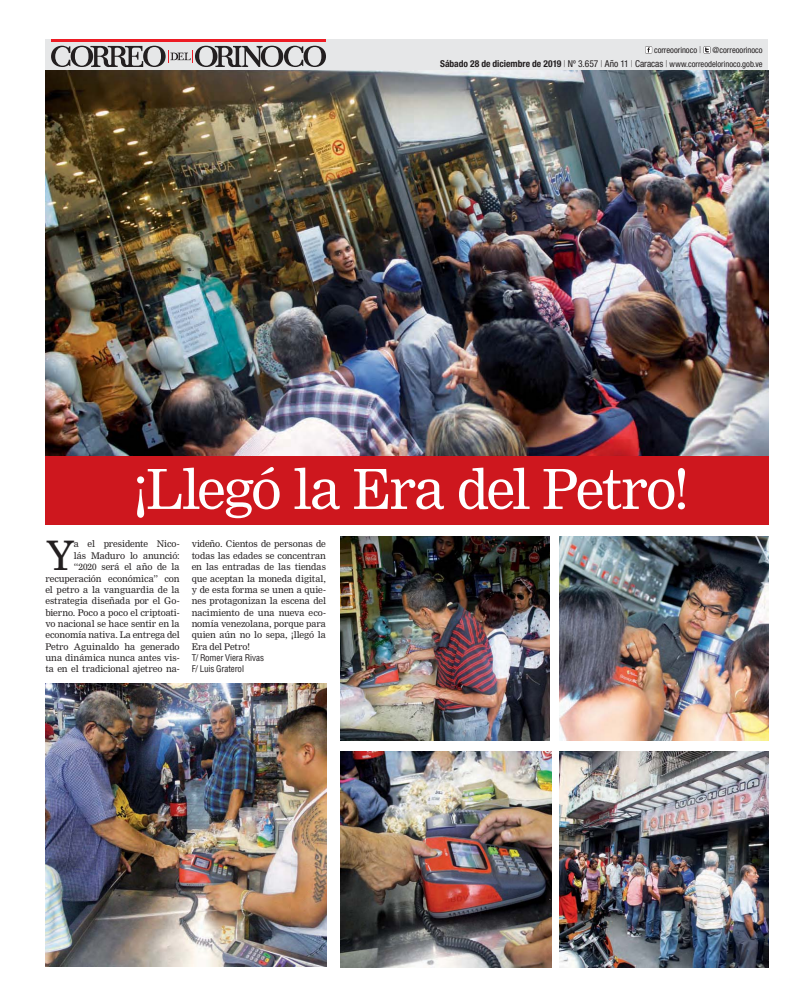
<style>
.page{position:relative;width:808px;height:1007px;background:#fff}
.page>*{position:absolute;margin:0;border:0;box-sizing:border-box;transform-origin:0 0}
.t1{font:54px "Nimrod MT Std";letter-spacing:-.035em;color:#fff}
.t2{font:39.7px "Nimrod MT Std";color:#231f20}
.t3{font:9px/11.3px "Nimrod MT Std";letter-spacing:-.005em;color:#231f20;text-align:right}
.t4{font:condensed 9px/11.3px "Helvetica";letter-spacing:-.01em;color:#231f20}
.t5{font:condensed 8.5px/14px "Helvetica Neue";color:#231f20;text-align:right}
.s1{font-weight:100;font-size:9.5px}
.s2{font-weight:700;font-size:9.5px}
.s3{font-size:9.5px}
</style>
<div class="page">
<div style="left:45px;top:40px;width:723px;height:34px;background:#e6e7e8"></div>
<hr style="left:51px;top:40px;width:275px;height:2px;background:#ed1c24">
<svg style="left:51px;top:46px;width:275px;height:21px"></svg>
<img style="left:45px;top:71px;width:723px;height:385px">
<div style="left:45px;top:456px;width:723px;height:68px;background:#ce171e"></div>
<svg style="left:645px;top:47px;width:7px;height:6px"></svg>
<svg style="left:703px;top:46px;width:7px;height:7px"></svg>
<svg style="left:704px;top:47px;width:6px;height:6px"></svg>
<img style="left:340px;top:751px;width:211px;height:216px">
<img style="left:340px;top:536px;width:209px;height:204px">
<img style="left:559px;top:536px;width:209px;height:204px">
<img style="left:559px;top:751px;width:209px;height:216px">
<img style="left:45px;top:683px;width:281px;height:283px">
<p class="t5" style="left:440px;top:44px;width:324px">correoorinoco <span class="s1">|</span> @correoorinoco<br><span class="s2">Sábado 28 de diciembre de 2019</span> <span class="s1">|</span> <span class="s3">Nº 3.657</span> <span class="s1">|</span> <span class="s3">Año 11</span> <span class="s1">|</span> <span class="s3">Caracas</span> <span class="s1">|</span> www.correodelorinoco.gob.ve</p>
<h1 class="t1" style="left:133px;top:464px;width:557px">¡Llegó la Era del Petro!</h1>
<p class="t3" style="left:45px;top:539px;width:136px">a el presidente Nico-<br>lás Maduro lo anunció:<br>“2020 será el año de la recuperación económica” con el petro a la vanguardia de la estrategia diseñada por el Go&shy;bierno. Poco a poco el criptoati&shy;vo nacional se hace sentir en la economía nativa. La entrega del<br>Petro Aguinaldo ha generado una dinámica nunca antes vis&shy;ta en el tradicional ajetreo na-</p>
<p class="t3" style="left:192px;top:539px;width:136px;text-align:justify">videño. Cientos de personas de todas las edades se concentran en las entradas de las tiendas que aceptan la moneda digital, y de esta forma se unen a quie&shy;nes protagonizan la escena del nacimiento de una nueva eco&shy;nomía venezolana, porque para quien aún no lo sepa, ¡llegó la Era del Petro!</p>
<h2 class="t2" style="left:45px;top:537px;width:30px">Y</h2>
<p class="t4" style="left:192px;top:652px;width:74px">T/ Romer Viera Rivas<br>F/ Luis Graterol</p>
</div>
